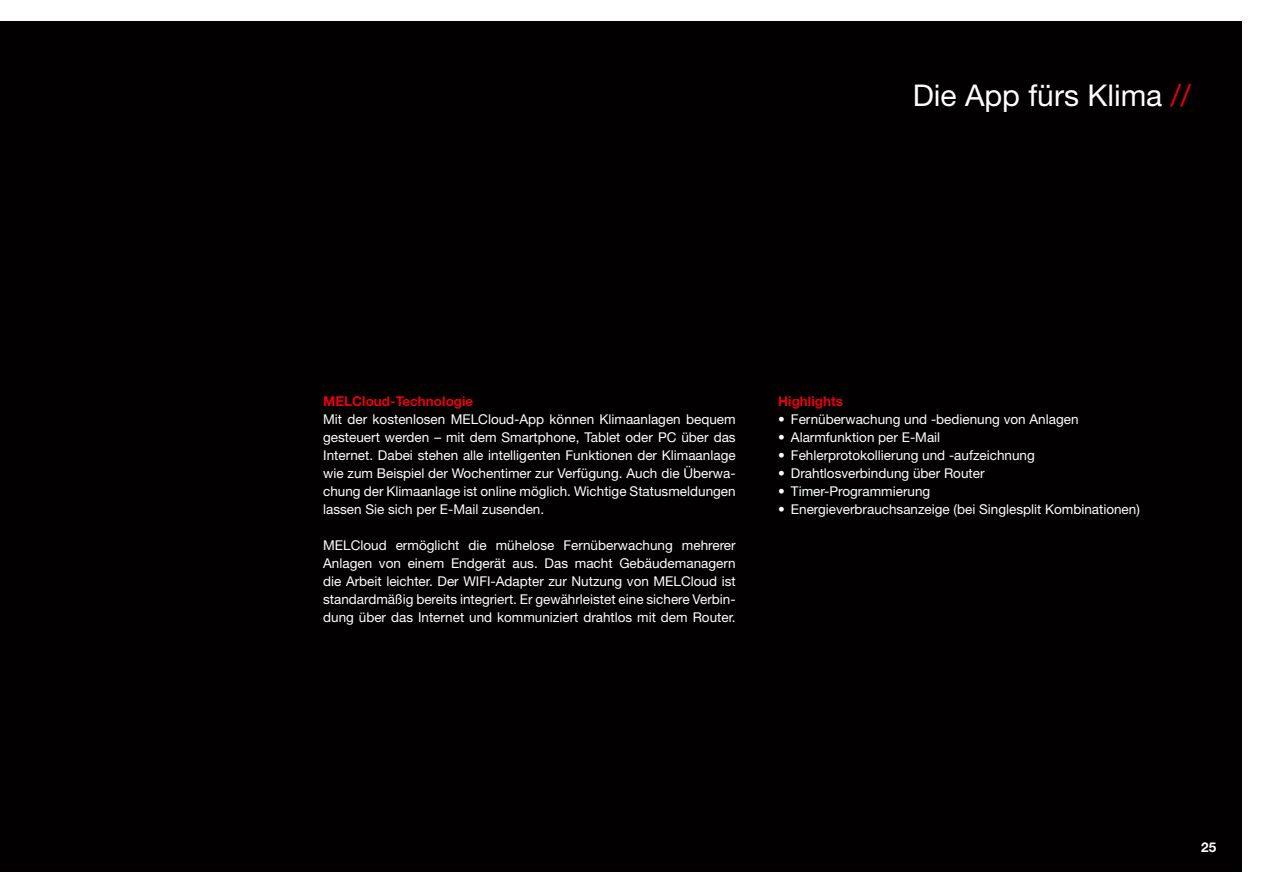
<style>
.page{position:relative;width:1263px;height:893px;background:#fff}
.page>*{position:absolute;margin:0;border:0;box-sizing:border-box;transform-origin:0 0}
.t1{font:30px "Helvetica Neue LT Pro";color:#fff}
.t2{font:13.5px/18px "Helvetica Neue LT Pro";color:#fff;text-align:justify}
.t3{font:700 13.5px "Helvetica Neue LT Pro";color:#e7000e}
.t4{font:700 13.5px "Helvetica Neue LT Pro";color:#fff}
.s1{color:#e7000e}
</style>
<div class="page">
<div style="left:0;top:21px;width:1242px;height:851px;background:#020000"></div>
<h1 class="t1" style="left:913px;top:77px;width:279px">Die App fürs Klima <span class="s1">//</span></h1>
<p class="t3" style="left:323px;top:392px;width:152px">MELCloud-Technologie</p>
<p class="t2" style="left:323px;top:410px;width:414px">Mit der kostenlosen MELCloud-App können Klimaanlagen bequem gesteuert werden – mit dem Smartphone, Tablet oder PC über das Internet. Dabei stehen alle intelligenten Funktionen der Klimaanlage wie zum Beispiel der Wochentimer zur Verfügung. Auch die Überwa&shy;chung der Klimaanlage ist online möglich. Wichtige Statusmeldungen lassen Sie sich per E-Mail zusenden.</p>
<p class="t2" style="left:323px;top:535px;width:414px">MELCloud ermöglicht die mühelose Fernüberwachung mehrerer Anlagen von einem Endgerät aus. Das macht Gebäudemanagern die Arbeit leichter. Der WIFI-Adapter zur Nutzung von MELCloud ist standardmäßig bereits integriert. Er gewährleistet eine sichere Verbin&shy;dung über das Internet und kommuniziert drahtlos mit dem Router.</p>
<p class="t3" style="left:778px;top:392px;width:66px">Highlights</p>
<p class="t2" style="left:778px;top:409px;width:302px">• Fernüberwachung und -bedienung von Anlagen</p>
<p class="t2" style="left:778px;top:427px;width:164px">• Alarmfunktion per E-Mail</p>
<p class="t2" style="left:778px;top:445px;width:258px">• Fehlerprotokollierung und -aufzeichnung</p>
<p class="t2" style="left:778px;top:463px;width:208px">• Drahtlosverbindung über Router</p>
<p class="t2" style="left:778px;top:481px;width:154px">• Timer-Programmierung</p>
<p class="t2" style="left:778px;top:499px;width:363px">• Energieverbrauchsanzeige (bei Singlesplit Kombinationen)</p>
<p class="t4" style="left:1201px;top:838px;width:17px">25</p>
</div>
